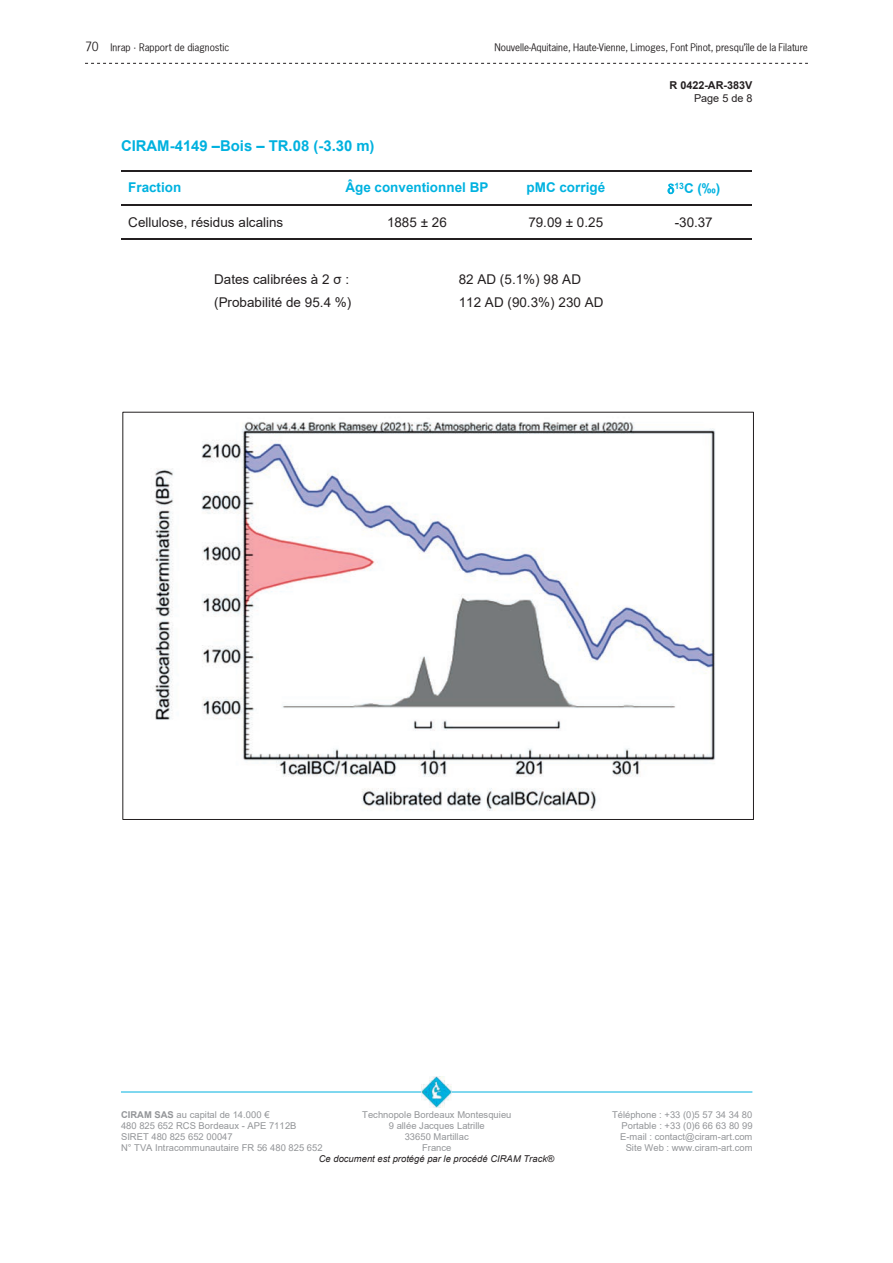
<style>
.page{position:relative;width:893px;height:1263px;background:#fff}
.page>*{position:absolute;margin:0;border:0;box-sizing:border-box;transform-origin:0 0}
.t1{font:700 14.85px "Arial";color:#00b1df}
.t2{font:13.5px "Arial";color:#231f20}
.t3{font:700 13.5px "Arial";color:#00b2e0}
.t4{font:700 10.8px "Arial";letter-spacing:-.005em;color:#231f20}
.t5{font:10.8px "Arial";letter-spacing:-.005em;color:#231f20}
.t6{font:9.75px "News Gothic";color:#231f20}
.t7{font:9.45px "Arial";color:#939598}
.t8{font:italic 9.45px "Arial";color:#231f20}
.s1{font-size:12px}
.s2{font-weight:700}
</style>
<div class="page">
<svg style="left:85px;top:63px;width:723px;height:1px"></svg>
<hr style="left:121px;top:1092px;width:631px;height:1px;background:#00b2e0">
<img style="left:422px;top:1077px;width:30px;height:31px">
<hr style="left:121px;top:170px;width:217px;height:2px;background:#231f20">
<hr style="left:340px;top:170px;width:156px;height:2px;background:#231f20">
<hr style="left:498px;top:170px;width:138px;height:2px;background:#231f20">
<hr style="left:638px;top:170px;width:114px;height:2px;background:#231f20">
<hr style="left:121px;top:204px;width:217px;height:2px;background:#231f20">
<hr style="left:340px;top:204px;width:156px;height:2px;background:#231f20">
<hr style="left:498px;top:204px;width:138px;height:2px;background:#231f20">
<hr style="left:638px;top:204px;width:114px;height:2px;background:#231f20">
<hr style="left:121px;top:238px;width:217px;height:2px;background:#231f20">
<hr style="left:340px;top:238px;width:156px;height:2px;background:#231f20">
<hr style="left:498px;top:238px;width:138px;height:2px;background:#231f20">
<hr style="left:638px;top:238px;width:114px;height:2px;background:#231f20">
<img style="left:154px;top:421px;width:561px;height:390px">
<p class="t6" style="left:85px;top:41px;width:146px"><span class="s1">70</span> Inrap · Rapport de diagnostic</p>
<p class="t6" style="left:494px;top:41px;width:315px">Nouvelle-Aquitaine, Haute-Vienne, Limoges, Font Pinot, presqu’île de la Filature</p>
<p class="t4" style="left:669px;top:78px;width:84px">R 0422-AR-383V</p>
<p class="t5" style="left:694px;top:90px;width:60px">Page 5 de 8</p>
<h1 class="t1" style="left:121px;top:135px;width:255px">CIRAM-4149 –Bois – TR.08 (-3.30 m)</h1>
<h2 class="t3" style="left:128px;top:178px;width:55px">Fraction</h2>
<h2 class="t3" style="left:345px;top:178px;width:145px">Âge conventionnel BP</h2>
<h2 class="t3" style="left:527px;top:178px;width:80px">pMC corrigé</h2>
<h2 class="t3" style="left:674px;top:179px;width:47px"><sup>13</sup>C (‰)</h2>
<h2 class="t2" style="left:128px;top:213px;width:157px">Cellulose, résidus alcalins</h2>
<h2 class="t2" style="left:387px;top:213px;width:61px">1885 ± 26</h2>
<h2 class="t2" style="left:528px;top:213px;width:76px">79.09 ± 0.25</h2>
<h2 class="t2" style="left:675px;top:213px;width:40px">-30.37</h2>
<h2 class="t2" style="left:214px;top:270px;width:136px">Dates calibrées à 2 σ :</h2>
<h2 class="t2" style="left:459px;top:270px;width:124px">82 AD (5.1%) 98 AD</h2>
<h2 class="t2" style="left:214px;top:293px;width:139px">(Probabilité de 95.4 %)</h2>
<h2 class="t2" style="left:459px;top:293px;width:146px">112 AD (90.3%) 230 AD</h2>
<p class="t7" style="left:121px;top:1108px;width:150px"><span class="s2">CIRAM SAS</span> au capital de 14.000 €</p>
<p class="t7" style="left:362px;top:1108px;width:151px">Technopole Bordeaux Montesquieu</p>
<p class="t7" style="left:612px;top:1108px;width:142px">Téléphone : +33 (0)5 57 34 34 80</p>
<p class="t7" style="left:121px;top:1119px;width:177px">480 825 652 RCS Bordeaux - APE 7112B</p>
<p class="t7" style="left:389px;top:1119px;width:97px">9 allée Jacques Latrille</p>
<p class="t7" style="left:622px;top:1119px;width:132px">Portable : +33 (0)6 66 63 80 99</p>
<p class="t7" style="left:121px;top:1130px;width:113px">SIRET 480 825 652 00047</p>
<p class="t7" style="left:405px;top:1130px;width:65px">33650 Martillac</p>
<p class="t7" style="left:620px;top:1130px;width:134px">E-mail : contact@ciram-art.com</p>
<p class="t7" style="left:121px;top:1141px;width:203px">N° TVA Intracommunautaire FR 56 480 825 652</p>
<p class="t7" style="left:422px;top:1141px;width:31px">France</p>
<p class="t7" style="left:626px;top:1141px;width:128px">Site Web : www.ciram-art.com</p>
<p class="t8" style="left:319px;top:1152px;width:237px">Ce document est protégé par le procédé CIRAM Track®</p>
</div>
